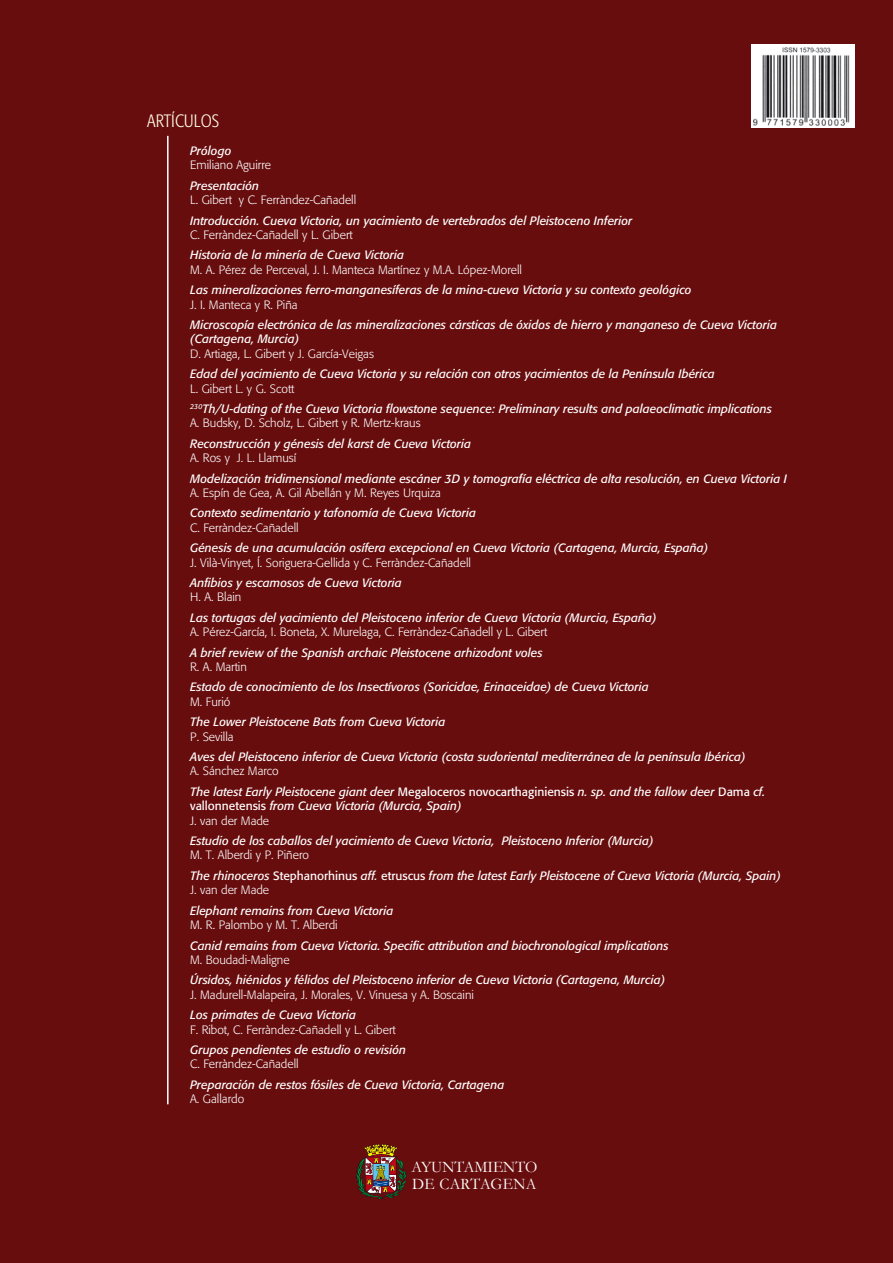
<style>
.page{position:relative;width:893px;height:1263px;background:#680d0e}
.page>*{position:absolute;margin:0;border:0;box-sizing:border-box;transform-origin:0 0}
.t1{font:300 condensed 17.7px "Formata";color:#fffce5}
.t2{font:16.2px/16.5px "Garamond";color:#fff}
.t3{font:italic 12px/14.4px "Formata";color:#fff}
.t4{font:300 12px/14.4px "Formata";color:#fff}
.s1{font-weight:400;font-style:italic}
.s2{font-weight:300;font-style:normal}
.s3{font-style:normal}
</style>
<div class="page">
<hr style="left:167px;top:136px;width:2px;height:968px;background:#fff">
<div style="left:751px;top:44px;width:104px;height:83px;background:#fff"></div>
<img style="left:753px;top:47px;width:97px;height:79px">
<svg style="left:356px;top:1144px;width:51px;height:55px"></svg>
<p class="t1" style="left:147px;top:111px;width:74px">ARTÍCULOS</p>
<p class="t4" style="left:190px;top:144px;width:82px"><span class="s1">Prólogo<br></span>Emiliano Aguirre</p>
<p class="t4" style="left:190px;top:178px;width:168px"><span class="s1">Presentación<br></span>L. Gibert y C. Ferràndez-Cañadell</p>
<p class="t3" style="left:190px;top:213px;width:444px">Introducción. Cueva Victoria, un yacimiento de vertebrados del Pleistoceno Inferior<br><span class="s2">C. Ferràndez-Cañadell y L. Gibert</span></p>
<p class="t4" style="left:190px;top:248px;width:333px"><span class="s1">Historia de la minería de Cueva Victoria<br></span>M. A. Pérez de Perceval, J. I. Manteca Martínez y M.A. López-Morell</p>
<p class="t3" style="left:190px;top:283px;width:503px">Las mineralizaciones ferro-manganesíferas de la mina-cueva Victoria y su contexto geológico<br><span class="s2">J. I. Manteca y R. Piña</span></p>
<p class="t3" style="left:190px;top:318px;width:588px">Microscopía electrónica de las mineralizaciones cársticas de óxidos de hierro y manganeso de Cueva Victoria (Cartagena, Murcia)<br><span class="s2">D. Artiaga, L. Gibert y J. García-Veigas</span></p>
<p class="t3" style="left:190px;top:367px;width:526px">Edad del yacimiento de Cueva Victoria y su relación con otros yacimientos de la Península Ibérica<br><span class="s2">L. Gibert L. y G. Scott</span></p>
<p class="t3" style="left:190px;top:402px;width:583px"><sup>230</sup>Th/U-dating of the Cueva Victoria flowstone sequence: Preliminary results and palaeoclimatic implications<br><span class="s2">A. Budsky, D. Scholz, L. Gibert y R. Mertz-kraus</span></p>
<p class="t3" style="left:190px;top:436px;width:282px">Reconstrucción y génesis del karst de Cueva Victoria<br><span class="s2">A. Ros y J. L. Llamusí</span></p>
<p class="t3" style="left:190px;top:471px;width:598px">Modelización tridimensional mediante escáner 3D y tomografía eléctrica de alta resolución, en Cueva Victoria I<br><span class="s2">A. Espín de Gea, A. Gil Abellán y M. Reyes Urquiza</span></p>
<p class="t3" style="left:190px;top:506px;width:287px">Contexto sedimentario y tafonomía de Cueva Victoria<br><span class="s2">C. Ferràndez-Cañadell</span></p>
<p class="t3" style="left:190px;top:541px;width:520px">Génesis de una acumulación osífera excepcional en Cueva Victoria (Cartagena, Murcia, España)<br><span class="s2">J. Vilà-Vinyet, Í. Soriguera-Gellida y C. Ferràndez-Cañadell</span></p>
<p class="t3" style="left:190px;top:576px;width:213px">Anfibios y escamosos de Cueva Victoria<br><span class="s2">H. A. Blain</span></p>
<p class="t3" style="left:190px;top:610px;width:468px">Las tortugas del yacimiento del Pleistoceno inferior de Cueva Victoria (Murcia, España)<br><span class="s2">A. Pérez-García, I. Boneta, X. Murelaga, C. Ferràndez-Cañadell y L. Gibert</span></p>
<p class="t3" style="left:190px;top:645px;width:354px">A brief review of the Spanish archaic Pleistocene arhizodont voles<br><span class="s2">R. A. Martin</span></p>
<p class="t3" style="left:190px;top:680px;width:460px">Estado de conocimiento de los Insectívoros (Soricidae, Erinaceidae) de Cueva Victoria<br><span class="s2">M. Furió</span></p>
<p class="t3" style="left:190px;top:715px;width:257px">The Lower Pleistocene Bats from Cueva Victoria<br><span class="s2">P. Sevilla</span></p>
<p class="t3" style="left:190px;top:750px;width:557px">Aves del Pleistoceno inferior de Cueva Victoria (costa sudoriental mediterránea de la península Ibérica)<br><span class="s2">A. Sánchez Marco</span></p>
<p class="t3" style="left:190px;top:784px;width:576px">The latest Early Pleistocene giant deer <span class="s3">Megaloceros novocarthaginiensis</span> n. sp. and the fallow deer <span class="s3">Dama</span> cf. <span class="s3">vallonnetensis</span> from Cueva Victoria (Murcia, Spain)<br><span class="s2">J. van der Made</span></p>
<p class="t3" style="left:190px;top:834px;width:465px">Estudio de los caballos del yacimiento de Cueva Victoria, Pleistoceno Inferior (Murcia)<br><span class="s2">M. T. Alberdi y P. Piñero</span></p>
<p class="t3" style="left:190px;top:868px;width:592px">The rhinoceros <span class="s3">Stephanorhinus</span> aff. <span class="s3">etruscus</span> from the latest Early Pleistocene of Cueva Victoria (Murcia, Spain)<br><span class="s2">J. van der Made</span></p>
<p class="t3" style="left:190px;top:903px;width:205px">Elephant remains from Cueva Victoria<br><span class="s2">M. R. Palombo y M. T. Alberdi</span></p>
<p class="t3" style="left:190px;top:938px;width:480px">Canid remains from Cueva Victoria. Specific attribution and biochronological implications<br><span class="s2">M. Boudadi-Maligne</span></p>
<p class="t3" style="left:190px;top:973px;width:476px">Úrsidos, hiénidos y félidos del Pleistoceno inferior de Cueva Victoria (Cartagena, Murcia)<br><span class="s2">J. Madurell-Malapeira, J. Morales, V. Vinuesa y A. Boscaini</span></p>
<p class="t4" style="left:190px;top:1008px;width:207px"><span class="s1">Los primates de Cueva Victoria<br></span>F. Ribot, C. Ferràndez-Cañadell y L. Gibert</p>
<p class="t3" style="left:190px;top:1042px;width:217px">Grupos pendientes de estudio o revisión<br><span class="s2">C. Ferràndez-Cañadell</span></p>
<p class="t3" style="left:190px;top:1077px;width:316px">Preparación de restos fósiles de Cueva Victoria, Cartagena<br><span class="s2">A. Gallardo</span></p>
<p class="t2" style="left:411px;top:1159px;width:127px">AYUNTAMIENTO<br>DE CARTAGENA</p>
</div>
